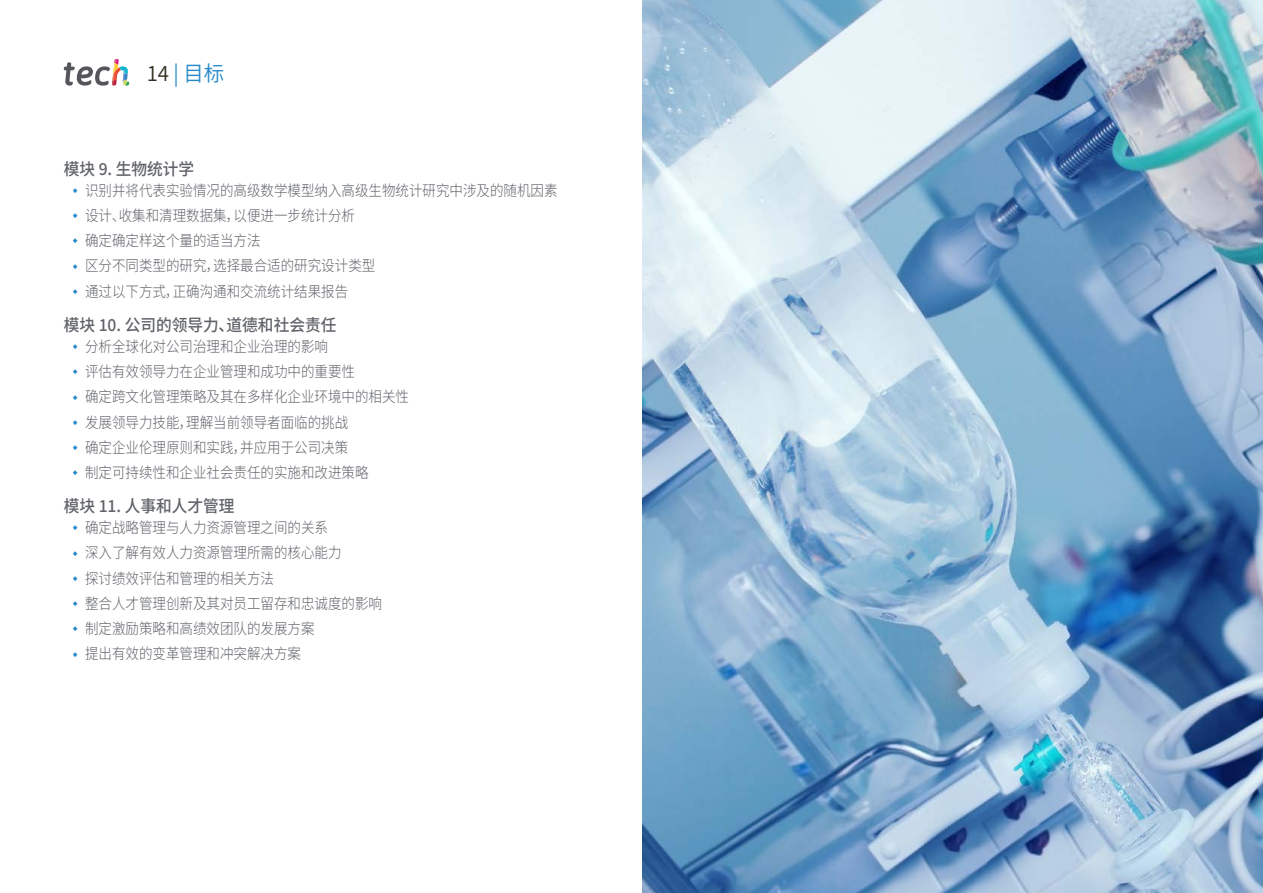
<style>
.page{position:relative;width:1263px;height:893px;background:#fff}
.page>*{position:absolute;margin:0;border:0;box-sizing:border-box;transform-origin:0 0}
.t1{font:21px "Source Han Sans CN";color:#2488c9}
.t2{font:500 16.5px "Source Han Sans CN";color:#61646a;scale:.95 1}
.t3{font:300 15px/25.2px "Source Han Sans CN";color:#61646a;scale:.9 1}
.s1{color:#312e20}
</style>
<div class="page">
<img style="left:642px;top:0;width:621px;height:893px">
<svg style="left:64px;top:59px;width:65px;height:27px"></svg>
<h1 class="t1" style="left:147px;top:61px;width:79px"><span class="s1">14</span> | 目标</h1>
<p class="t2" style="left:64px;top:159px;width:139px">模块 9. 生物统计学</p>
<p class="t3" style="left:85px;top:178px;width:526px">识别并将代表实验情况的高级数学模型纳入高级生物统计研究中涉及的随机因素设计、收集和清理数据集，以便进一步统计分析<br>确定确定样这个量的适当方法<br>区分不同类型的研究，选择最合适的研究设计类型<br>通过以下方式，正确沟通和交流统计结果报告</p>
<p class="t2" style="left:64px;top:316px;width:288px">模块 10. 公司的领导力、道德和社会责任</p>
<p class="t3" style="left:85px;top:334px;width:361px">分析全球化对公司治理和企业治理的影响<br>评估有效领导力在企业管理和成功中的重要性<br>确定跨文化管理策略及其在多样化企业环境中的相关性发展领导力技能，理解当前领导者面临的挑战<br>确定企业伦理原则和实践，并应用于公司决策<br>制定可持续性和企业社会责任的实施和改进策略</p>
<p class="t2" style="left:64px;top:497px;width:181px">模块 11. 人事和人才管理</p>
<p class="t3" style="left:85px;top:515px;width:331px">确定战略管理与人力资源管理之间的关系<br>深入了解有效人力资源管理所需的核心能力<br>探讨绩效评估和管理的相关方法<br>整合人才管理创新及其对员工留存和忠诚度的影响制定激励策略和高绩效团队的发展方案<br>提出有效的变革管理和冲突解决方案</p>
</div>
